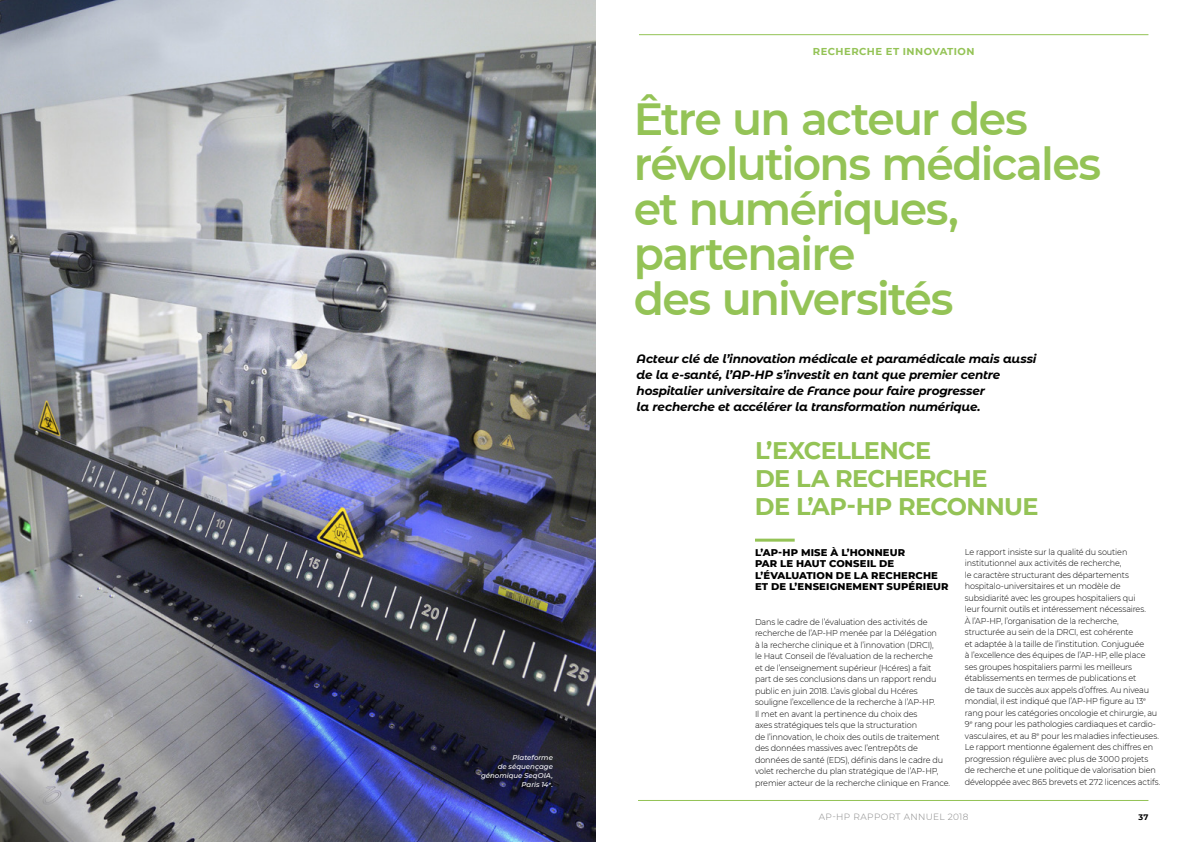
<style>
.page{position:relative;width:1191px;height:842px;background:#fff}
.page>*{position:absolute;margin:0;border:0;box-sizing:border-box;transform-origin:0 0}
.t1{font:600 45px/45px "Montserrat";letter-spacing:-.04em;color:#94c356}
.t2{font:700 24px/28px "Montserrat";letter-spacing:-.025em;color:#94c356}
.t3{font:italic 700 12px/16px "Montserrat Alternates";letter-spacing:-.015em;color:#000}
.t4{font:800 10px/11.5px "Montserrat";letter-spacing:.015em;color:#000}
.t5{font:700 10px "Montserrat";letter-spacing:.045em;color:#94c356}
.t6{font:300 9px "Montserrat";letter-spacing:.04em;color:#878787}
.t7{font:300 8.5px/11.5px "Montserrat";letter-spacing:-.015em;color:#000;scale:.95 1}
.t8{font:700 8px "Montserrat";color:#000}
.t9{font:italic 500 7px/9px "Montserrat";color:#fff;text-align:right}
</style>
<div class="page">
<img style="left:0;top:0;width:595px;height:842px">
<hr style="left:755px;top:539px;width:39px;height:3px;background:#94c356">
<hr style="left:639px;top:34px;width:509px;height:1px;background:#94c356">
<hr style="left:638px;top:800px;width:510px;height:1px;background:#94c356">
<p class="t9" style="left:481px;top:753px;width:73px">Plateforme<br>de séquençage génomique SeqOIA,<br>Paris 14<sup>e</sup>.</p>
<p class="t5" style="left:813px;top:44px;width:163px">RECHERCHE ET INNOVATION</p>
<h1 class="t1" style="left:634px;top:94px;width:469px">Être un acteur des révolutions médicales et numériques, partenaire<br>des universités</h1>
<p class="t3" style="left:636px;top:350px;width:401px">Acteur clé de l’innovation médicale et paramédicale mais aussi de la e-santé, l’AP‑HP s’investit en tant que premier centre hospitalier universitaire de France pour faire progresser<br>la recherche et accélérer la transformation numérique.</p>
<h2 class="t2" style="left:755px;top:436px;width:285px">L’EXCELLENCE<br>DE LA RECHERCHE<br>DE L’AP‑HP RECONNUE</h2>
<p class="t4" style="left:755px;top:546px;width:195px">L’AP‑HP MISE À L’HONNEUR<br>PAR LE HAUT CONSEIL DE<br>L’ÉVALUATION DE LA RECHERCHE<br>ET DE L’ENSEIGNEMENT SUPÉRIEUR</p>
<p class="t7" style="left:755px;top:616px;width:207px">Dans le cadre de l’évaluation des activités de recherche de l’AP‑HP menée par la Délégation<br>à la recherche clinique et à l’innovation (DRCI),<br>le Haut Conseil de l’évaluation de la recherche<br>et de l’enseignement supérieur (Hcéres) a fait<br>part de ses conclusions dans un rapport rendu public en juin 2018. L’avis global du Hcéres souligne l’excellence de la recherche à l’AP‑HP.<br>Il met en avant la pertinence du choix des<br>axes stratégiques tels que la structuration<br>de l’innovation, le choix des outils de traitement des données massives avec l’entrepôts de données de santé (EDS), définis dans le cadre du volet recherche du plan stratégique de l’AP‑HP, premier acteur de la recherche clinique en France.</p>
<p class="t7" style="left:964px;top:546px;width:207px">Le rapport insiste sur la qualité du soutien institutionnel aux activités de recherche,<br>le caractère structurant des départements hospitalo-universitaires et un modèle de subsidiarité avec les groupes hospitaliers qui<br>leur fournit outils et intéressement nécessaires.<br>À l’AP‑HP, l’organisation de la recherche, structurée au sein de la DRCI, est cohérente<br>et adaptée à la taille de l’institution. Conjuguée<br>à l’excellence des équipes de l’AP‑HP, elle place<br>ses groupes hospitaliers parmi les meilleurs établissements en termes de publications et<br>de taux de succès aux appels d’offres. Au niveau mondial, il est indiqué que l’AP‑HP figure au 13<sup>e </sup>rang pour les catégories oncologie et chirurgie, au 9<sup>e</sup> rang pour les pathologies cardiaques et cardio&shy;vasculaires, et au 8<sup>e</sup> pour les maladies infectieuses.<br>Le rapport mentionne également des chiffres en progression régulière avec plus de 3 000 projets de recherche et une politique de valorisation bien développée avec 865 brevets et 272 licences actifs.</p>
<p class="t6" style="left:819px;top:810px;width:151px">AP-HP RAPPORT ANNUEL 2018</p>
<p class="t8" style="left:1138px;top:811px;width:12px">37</p>
</div>
